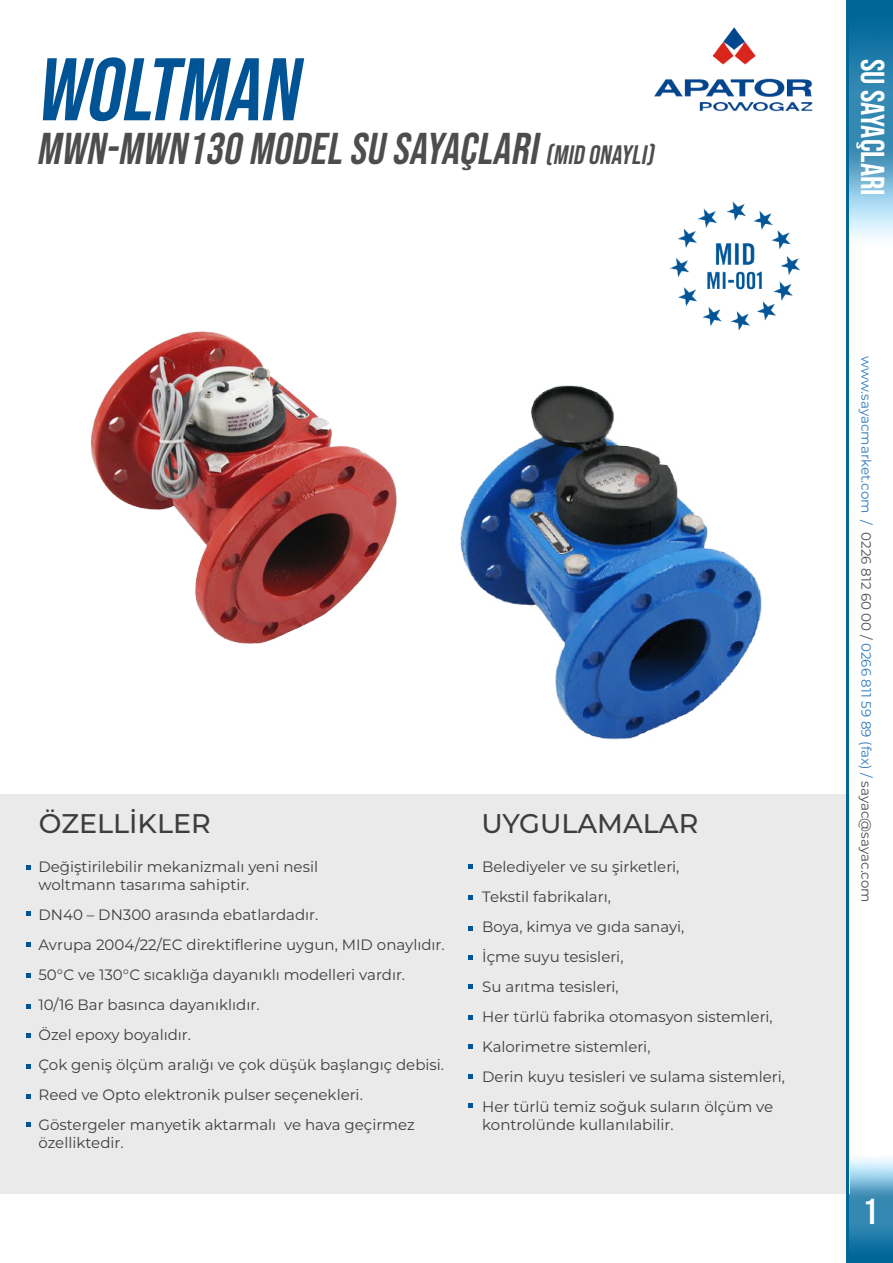
<style>
.page{position:relative;width:893px;height:1263px;background:#fff}
.page>*{position:absolute;margin:0;border:0;box-sizing:border-box;transform-origin:0 0}
.t1{font:italic 88.65px "Bebas Neue";color:#005496}
.t2{font:italic 44.25px "Bebas Neue";color:#4d4d4d}
.t3{font:36px "Bebas Neue";color:#fff}
.t4{font:33px "Bebas Neue";color:#fff}
.t5{font:500 27px "Montserrat";color:#3d3d3d}
.t6{font:15px/30px "Montserrat";color:#3d3d3d}
.t7{font:13.5px "Montserrat";color:#317bbb}
.s1{font-size:26.55px}
.s2{color:#4d4d4d}
</style>
<div class="page">
<img style="left:849px;top:1150px;width:44px;height:113px">
<img style="left:849px;top:0;width:44px;height:240px">
<div style="left:0;top:794px;width:849px;height:399px;background:#eaeaea"></div>
<img style="left:670px;top:201px;width:130px;height:130px">
<svg style="left:26px;top:866px;width:4px;height:4px"></svg>
<svg style="left:468px;top:864px;width:5px;height:5px"></svg>
<svg style="left:468px;top:896px;width:5px;height:4px"></svg>
<svg style="left:468px;top:926px;width:5px;height:4px"></svg>
<svg style="left:468px;top:955px;width:5px;height:5px"></svg>
<svg style="left:468px;top:984px;width:5px;height:5px"></svg>
<svg style="left:468px;top:1015px;width:5px;height:5px"></svg>
<svg style="left:468px;top:1044px;width:5px;height:5px"></svg>
<svg style="left:468px;top:1074px;width:5px;height:5px"></svg>
<svg style="left:468px;top:1103px;width:5px;height:5px"></svg>
<svg style="left:26px;top:912px;width:4px;height:4px"></svg>
<svg style="left:26px;top:942px;width:4px;height:5px"></svg>
<svg style="left:26px;top:973px;width:4px;height:5px"></svg>
<svg style="left:26px;top:1004px;width:4px;height:4px"></svg>
<svg style="left:26px;top:1033px;width:4px;height:5px"></svg>
<svg style="left:26px;top:1064px;width:4px;height:4px"></svg>
<svg style="left:26px;top:1094px;width:4px;height:4px"></svg>
<svg style="left:26px;top:1122px;width:4px;height:5px"></svg>
<hr style="left:847px;top:0;width:2px;height:1263px;background:#069">
<img style="left:460px;top:385px;width:302px;height:355px">
<img style="left:91px;top:331px;width:306px;height:313px">
<img style="left:654px;top:27px;width:159px;height:85px">
<h1 class="t1" style="left:35px;top:54px;width:277px">WOLTMAN</h1>
<h2 class="t2" style="left:37px;top:131px;width:623px">MWN-MWN130 MODEL SU SAYAÇLARI<span class="s1">(MID ONAYLI)</span></h2>
<h3 class="t5" style="left:39px;top:808px;width:173px">ÖZELLİKLER</h3>
<p class="t6" style="left:38px;top:858px;width:281px;line-height:18px">Değiştirilebilir mekanizmalı yeni nesil woltmann tasarıma sahiptir.</p>
<p class="t6" style="left:38px;top:900px;width:408px">DN40 – DN300 arasında ebatlardadır.<br>Avrupa 2004/22/EC direktiflerine uygun, MID onaylıdır.<br>50°C ve 130°C sıcaklığa dayanıklı modelleri vardır.<br>10/16 Bar basınca dayanıklıdır.<br>Özel epoxy boyalıdır.<br>Çok geniş ölçüm aralığı ve çok düşük başlangıç debisi.<br>Reed ve Opto elektronik pulser seçenekleri.<br>Göstergeler manyetik aktarmalı ve hava geçirmez</p>
<p class="t6" style="left:38px;top:1128px;width:87px">özelliktedir.</p>
<h3 class="t5" style="left:481px;top:808px;width:218px">UYGULAMALAR</h3>
<p class="t6" style="left:482px;top:852px;width:304px">Belediyeler ve su şirketleri,<br>Tekstil fabrikaları,<br>Boya, kimya ve gıda sanayi,<br>İçme suyu tesisleri,<br>Su arıtma tesisleri,<br>Her türlü fabrika otomasyon sistemleri,<br>Kalorimetre sistemleri,<br>Derin kuyu tesisleri ve sulama sistemleri,<br>Her türlü temiz soğuk suların ölçüm ve</p>
<p class="t6" style="left:482px;top:1110px;width:193px">kontrolünde kullanılabilir.</p>
<h3 class="t4" style="left:886px;top:59px;width:138px;rotate:90deg">SU SAYAÇLARI</h3>
<p class="t7" style="left:873px;top:356px;width:548px;rotate:90deg">www.sayacmarket.com / <span class="s2">0226 812 60 00 /</span> 0266 811 59 89 (fax) / <span class="s2">sayac@sayac.com</span></p>
<h3 class="t3" style="left:863px;top:1197px;width:16px">1</h3>
</div>
